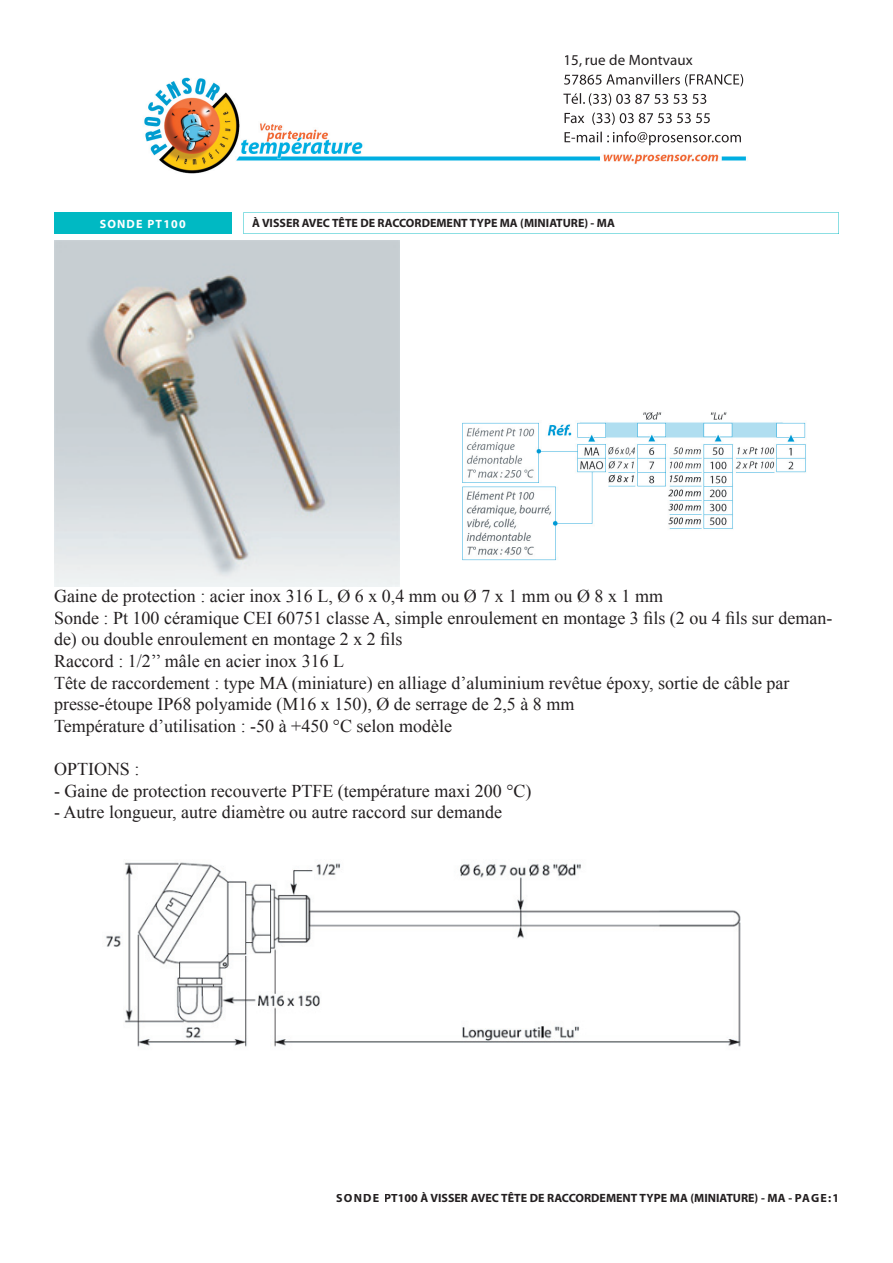
<style>
.page{position:relative;width:893px;height:1263px;background:#fff}
.page>*{position:absolute;margin:0;border:0;box-sizing:border-box;transform-origin:0 0}
.t1{font:18px/21.6px "Times New Roman";color:#231f20}
.t2{font:15px "Myriad";letter-spacing:.01em;color:#231f20}
.t3{font:700 12px "Myriad";color:#231f20}
.t4{font:700 12px "Myriad";letter-spacing:.1em;color:#fff}
</style>
<div class="page">
<img style="left:144px;top:73px;width:602px;height:101px">
<img style="left:564px;top:74px;width:179px;height:12px">
<img style="left:563px;top:93px;width:143px;height:13px">
<img style="left:565px;top:113px;width:145px;height:12px">
<img style="left:565px;top:131px;width:176px;height:14px">
<div style="left:54px;top:212px;width:177px;height:22px;background:#00b9c3"></div>
<svg style="left:243px;top:212px;width:596px;height:22px"></svg>
<img style="left:54px;top:241px;width:345px;height:345px">
<img style="left:106px;top:862px;width:635px;height:185px">
<img style="left:462px;top:412px;width:344px;height:149px">
<p class="t2" style="left:563px;top:53px;width:131px">15, rue de Montvaux</p>
<p class="t4" style="left:100px;top:217px;width:88px">SONDE PT100</p>
<p class="t3" style="left:252px;top:217px;width:364px">À VISSER AVEC TÊTE DE RACCORDEMENT TYPE MA (MINIATURE) - MA</p>
<p class="t1" style="left:54px;top:585px;width:780px">Gaine de protection : acier inox 316 L, Ø 6 x 0,4 mm ou Ø 7 x 1 mm ou Ø 8 x 1 mm<br>Sonde : Pt 100 céramique CEI 60751 classe A, simple enroulement en montage 3 fils (2 ou 4 fils sur deman&shy;de) ou double enroulement en montage 2 x 2 fils<br>Raccord : 1/2’’ mâle en acier inox 316 L<br>Tête de raccordement : type MA (miniature) en alliage d’aluminium revêtue époxy, sortie de câble par presse-étoupe IP68 polyamide (M16 x 150), Ø de serrage de 2,5 à 8 mm<br>Température d’utilisation : -50 à +450 °C selon modèle</p>
<p class="t1" style="left:54px;top:758px;width:87px">OPTIONS :</p>
<p class="t1" style="left:54px;top:779px;width:479px">- Gaine de protection recouverte PTFE (température maxi 200 °C)</p>
<p class="t1" style="left:54px;top:801px;width:450px">- Autre longueur, autre diamètre ou autre raccord sur demande</p>
<p class="t3" style="left:336px;top:1192px;width:504px">SONDE PT100 À VISSER AVEC TÊTE DE RACCORDEMENT TYPE MA (MINIATURE) - MA - PAGE:1</p>
</div>
